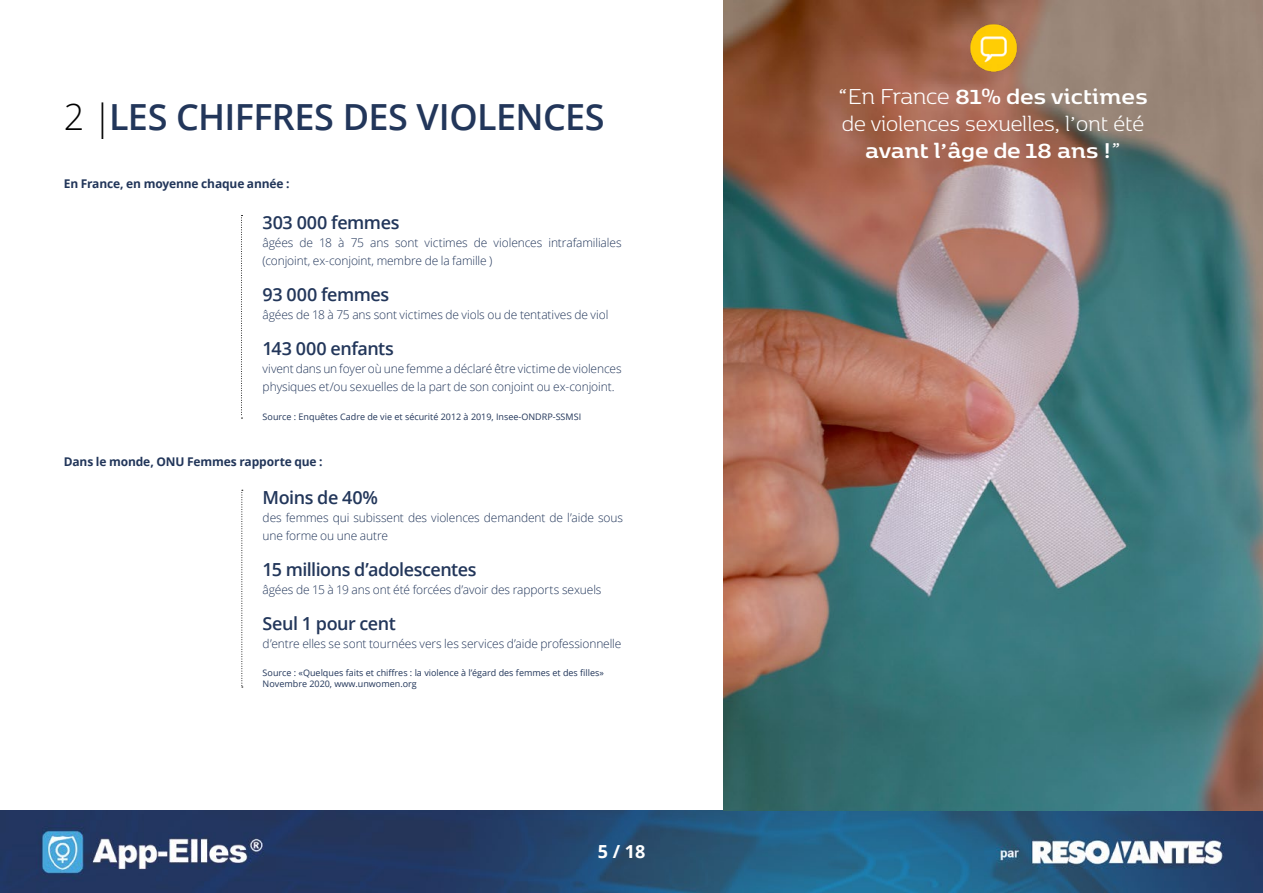
<style>
.page{position:relative;width:1263px;height:893px;background:#fff}
.page>*{position:absolute;margin:0;border:0;box-sizing:border-box;transform-origin:0 0}
.t1{font:600 36px "Open Sans";letter-spacing:-.015em;color:#22365a}
.t2{font:700 24px/27px "Kobenhavn";color:#fff;text-align:center}
.t3{font:600 18px "Open Sans";letter-spacing:-.025em;color:#22365a}
.t4{font:700 18px "Open Sans";color:#fff}
.t5{font:300 12px/18px "Open Sans";letter-spacing:-.01em;color:#22365a}
.t6{font:700 12px "Open Sans";letter-spacing:-.01em;color:#22365a}
.t7{font:9px/10.8px "Open Sans";color:#22365a}
.s1{font-weight:300;color:#000}
.s2{font-weight:300;font-size:25.5px}
.s3{font-weight:300}
</style>
<div class="page">
<img style="left:0;top:810px;width:1263px;height:83px">
<img style="left:724px;top:0;width:539px;height:810px">
<img style="left:967px;top:22px;width:52px;height:51px">
<svg style="left:241px;top:215px;width:1px;height:204px"></svg>
<svg style="left:241px;top:490px;width:2px;height:198px"></svg>
<h1 class="t1" style="left:64px;top:92px;width:542px"><span class="s1">2 |</span>LES CHIFFRES DES VIOLENCES</h1>
<p class="t6" style="left:64px;top:175px;width:227px">En France, en moyenne chaque année :</p>
<h3 class="t3" style="left:263px;top:210px;width:138px">303 000 femmes</h3>
<p class="t5" style="left:263px;top:233px;width:360px">âgées de 18 à 75 ans sont victimes de violences intrafamiliales (conjoint, ex-conjoint, membre de la famille )</p>
<h3 class="t3" style="left:263px;top:282px;width:128px">93 000 femmes</h3>
<p class="t5" style="left:263px;top:305px;width:347px">âgées de 18 à 75 ans sont victimes de viols ou de tentatives de viol</p>
<h3 class="t3" style="left:263px;top:336px;width:133px">143 000 enfants</h3>
<p class="t5" style="left:263px;top:359px;width:360px">vivent dans un foyer où une femme a déclaré être victime de violences physiques et/ou sexuelles de la part de son conjoint ou ex-conjoint.</p>
<p class="t7" style="left:263px;top:411px;width:320px">Source : Enquêtes Cadre de vie et sécurité 2012 à 2019, Insee-ONDRP-SSMSI</p>
<p class="t6" style="left:64px;top:453px;width:260px">Dans le monde, ONU Femmes rapporte que :</p>
<h3 class="t3" style="left:263px;top:485px;width:117px">Moins de 40%</h3>
<p class="t5" style="left:263px;top:508px;width:362px">des femmes qui subissent des violences demandent de l’aide sous une forme ou une autre</p>
<h3 class="t3" style="left:263px;top:557px;width:215px">15 millions d’adolescentes</h3>
<p class="t5" style="left:263px;top:580px;width:340px">âgées de 15 à 19 ans ont été forcées d’avoir des rapports sexuels</p>
<h3 class="t3" style="left:263px;top:611px;width:135px">Seul 1 pour cent</h3>
<p class="t5" style="left:263px;top:634px;width:360px">d’entre elles se sont tournées vers les services d’aide professionnelle</p>
<p class="t7" style="left:263px;top:668px;width:343px">Source : «Quelques faits et chiffres : la violence à l’égard des femmes et des filles»<br>Novembre 2020, www.unwomen.org</p>
<h3 class="t4" style="left:598px;top:839px;width:49px">5 / 18</h3>
<h2 class="t2" style="left:838px;top:82px;width:311px"><span class="s2">“En France</span> 81% des victimes <span class="s3">de violences sexuelles, l’ont été </span>avant l’âge de 18 ans !<span class="s2">”</span></h2>
</div>
